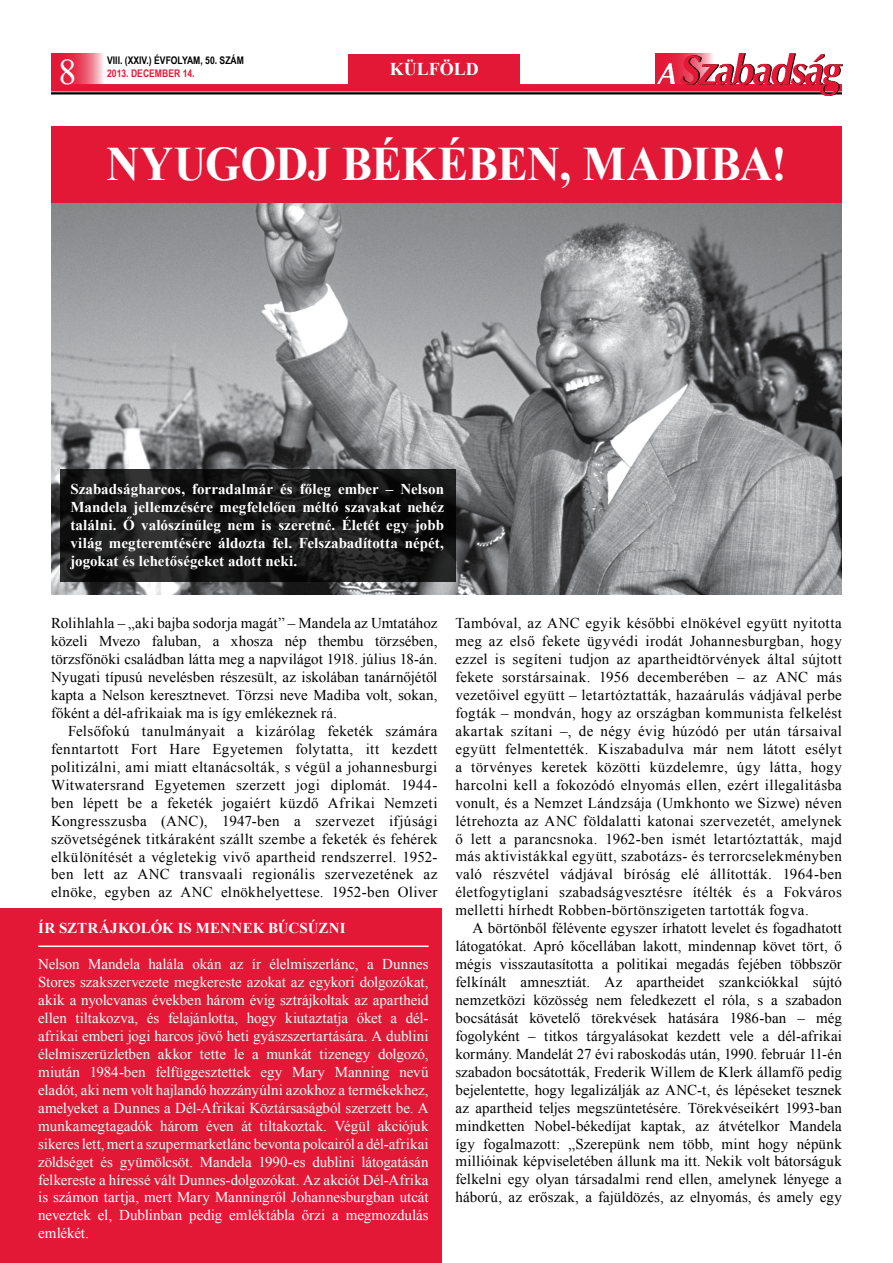
<style>
.page{position:relative;width:893px;height:1263px;background:#fff}
.page>*{position:absolute;margin:0;border:0;box-sizing:border-box;transform-origin:0 0}
.t1{font:700 48px "Times New Roman";letter-spacing:-.015em;color:#fff;scale:.95 1}
.t2{font:36px "Times New Roman";color:#fff}
.t3{font:700 18px "Times New Roman";color:#fff}
.t4{font:15px/18px "Times New Roman";letter-spacing:.015em;color:#000;text-align:justify}
.t5{font:15px/18px "Times New Roman";letter-spacing:-.005em;color:#fff;text-align:justify}
.t6{font:700 15px/18px "Times New Roman";letter-spacing:.005em;color:#fff;text-align:justify}
.t7{font:700 10.5px "Arial Narrow";color:#000}
.t8{font:700 10.5px "Arial Narrow";color:#e31836}
</style>
<div class="page">
<div style="left:655px;top:54px;width:58px;height:30px;background:#e31836"></div>
<svg style="left:51px;top:54px;width:52px;height:30px;background:#e94f66"></svg>
<hr style="left:51px;top:92px;width:791px;height:2px;background:#000">
<div style="left:51px;top:84px;width:791px;height:8px;background:#e31836"></div>
<img style="left:657px;top:54px;width:184px;height:41px">
<img style="left:657px;top:64px;width:18px;height:19px">
<img style="left:51px;top:202px;width:791px;height:392px">
<div style="left:349px;top:54px;width:171px;height:31px;background:#e31836"></div>
<div style="left:51px;top:126px;width:791px;height:76px;background:#e31836"></div>
<div style="left:0;top:909px;width:442px;height:354px;background:#e31836"></div>
<hr style="left:38px;top:945px;width:391px;height:2px;background:#fff">
<svg style="left:60px;top:469px;width:396px;height:112px;background:#191919"></svg>
<h2 class="t2" style="left:58px;top:48px;width:19px">8</h2>
<p class="t7" style="left:107px;top:52px;width:138px">VIII. (XXIV.) ÉVFOLYAM, 50. SZÁM</p>
<p class="t8" style="left:107px;top:65px;width:89px">2013. DECEMBER 14.</p>
<p class="t3" style="left:390px;top:57px;width:91px">külföld</p>
<h1 class="t1" style="left:106px;top:131px;width:717px">Nyugodj békében, Madiba!</h1>
<p class="t6" style="left:70px;top:480px;width:375px">Szabadságharcos, forradalmár és főleg ember – Nelson Mandela jellemzésére megfelelően méltó szavakat nehéz találni. Ő valószínűleg nem is szeretné. Életét egy jobb világ megteremtésére áldozta fel. Felszabadította népét, jogokat és lehetőségeket adott neki.</p>
<p class="t4" style="left:51px;top:614px;width:388px">Rolihlahla – „aki bajba sodorja magát” – Mandela az Umtatához közeli Mvezo faluban, a xhosza nép thembu törzsében, törzsfőnöki családban látta meg a napvilágot 1918. július 18-án.<br>Nyugati típusú nevelésben részesült, az iskolában tanárnőjétől kapta a Nelson keresztnevet. Törzsi neve Madiba volt, sokan, főként a dél-afrikaiak ma is így emlékeznek rá.</p>
<p class="t4" style="left:51px;top:722px;width:388px;text-indent:17px">Felsőfokú tanulmányait a kizárólag feketék számára fenntartott Fort Hare Egyetemen folytatta, itt kezdett politizálni, ami miatt eltanácsolták, s végül a johannesburgi Witwatersrand Egyetemen szerzett jogi diplomát. 1944- ben lépett be a feketék jogaiért küzdő Afrikai Nemzeti Kongresszusba (ANC), 1947-ben a szervezet ifjúsági szövetségének titkáraként szállt szembe a feketék és fehérek elkülönítését a végletekig vivő apartheid rendszerrel. 1952- ben lett az ANC transvaali regionális szervezetének az elnöke, egyben az ANC elnökhelyettese. 1952-ben Oliver</p>
<p class="t6" style="left:38px;top:919px;width:309px">Ír sztrájkolók is mennek búcsúzni</p>
<p class="t5" style="left:38px;top:955px;width:392px">Nelson Mandela halála okán az ír élelmiszerlánc, a Dunnes Stores szakszervezete megkereste azokat az egykori dolgozókat, akik a nyolcvanas években három évig sztrájkoltak az apartheid ellen tiltakozva, és felajánlotta, hogy kiutaztatja őket a dél&shy;afrikai emberi jogi harcos jövő heti gyászszertartására. A dublini élelmiszerüzletben akkor tette le a munkát tizenegy dolgozó, miután 1984-ben felfüggesztettek egy Mary Manning nevű eladót, aki nem volt hajlandó hozzányúlni azokhoz a termékekhez, amelyeket a Dunnes a Dél-Afrikai Köztársaságból szerzett be. A munkamegtagadók három éven át tiltakoztak. Végül akciójuk sikeres lett, mert a szupermarketlánc bevonta polcairól a dél-afrikai zöldséget és gyümölcsöt. Mandela 1990-es dublini látogatásán felkereste a híressé vált Dunnes-dolgozókat. Az akciót Dél-Afrika is számon tartja, mert Mary Manningről Johannesburgban utcát neveztek el, Dublinban pedig emléktábla őrzi a megmozdulás emlékét.</p>
<p class="t4" style="left:455px;top:614px;width:388px">Tambóval, az ANC egyik későbbi elnökével együtt nyitotta meg az első fekete ügyvédi irodát Johannesburgban, hogy ezzel is segíteni tudjon az apartheidtörvények által sújtott fekete sorstársainak. 1956 decemberében – az ANC más vezetőivel együtt – letartóztatták, hazaárulás vádjával perbe fogták – mondván, hogy az országban kommunista felkelést akartak szítani –, de négy évig húzódó per után társaival együtt felmentették. Kiszabadulva már nem látott esélyt a törvényes keretek közötti küzdelemre, úgy látta, hogy harcolni kell a fokozódó elnyomás ellen, ezért illegalitásba vonult, és a Nemzet Lándzsája (Umkhonto we Sizwe) néven létrehozta az ANC földalatti katonai szervezetét, amelynek ő lett a parancsnoka. 1962-ben ismét letartóztatták, majd más aktivistákkal együtt, szabotázs- és terrorcselekményben való részvétel vádjával bíróság elé állították. 1964-ben életfogytiglani szabadságvesztésre ítélték és a Fokváros melletti hírhedt Robben-börtönszigeten tartották fogva.</p>
<p class="t4" style="left:455px;top:919px;width:388px;text-indent:17px">A börtönből félévente egyszer írhatott levelet és fogadhatott látogatókat. Apró kőcellában lakott, mindennap követ tört, ő mégis visszautasította a politikai megadás fejében többször felkínált amnesztiát. Az apartheidet szankciókkal sújtó nemzetközi közösség nem feledkezett el róla, s a szabadon bocsátását követelő törekvések hatására 1986-ban – még fogolyként – titkos tárgyalásokat kezdett vele a dél-afrikai kormány. Mandelát 27 évi raboskodás után, 1990. február 11-én szabadon bocsátották, Frederik Willem de Klerk államfő pedig bejelentette, hogy legalizálják az ANC-t, és lépéseket tesznek az apartheid teljes megszüntetésére. Törekvéseikért 1993-ban mindketten Nobel-békedíjat kaptak, az átvételkor Mandela így fogalmazott: „Szerepünk nem több, mint hogy népünk millióinak képviseletében állunk ma itt. Nekik volt bátorságuk felkelni egy olyan társadalmi rend ellen, amelynek lényege a háború, az erőszak, a fajüldözés, az elnyomás, és amely egy</p>
</div>
